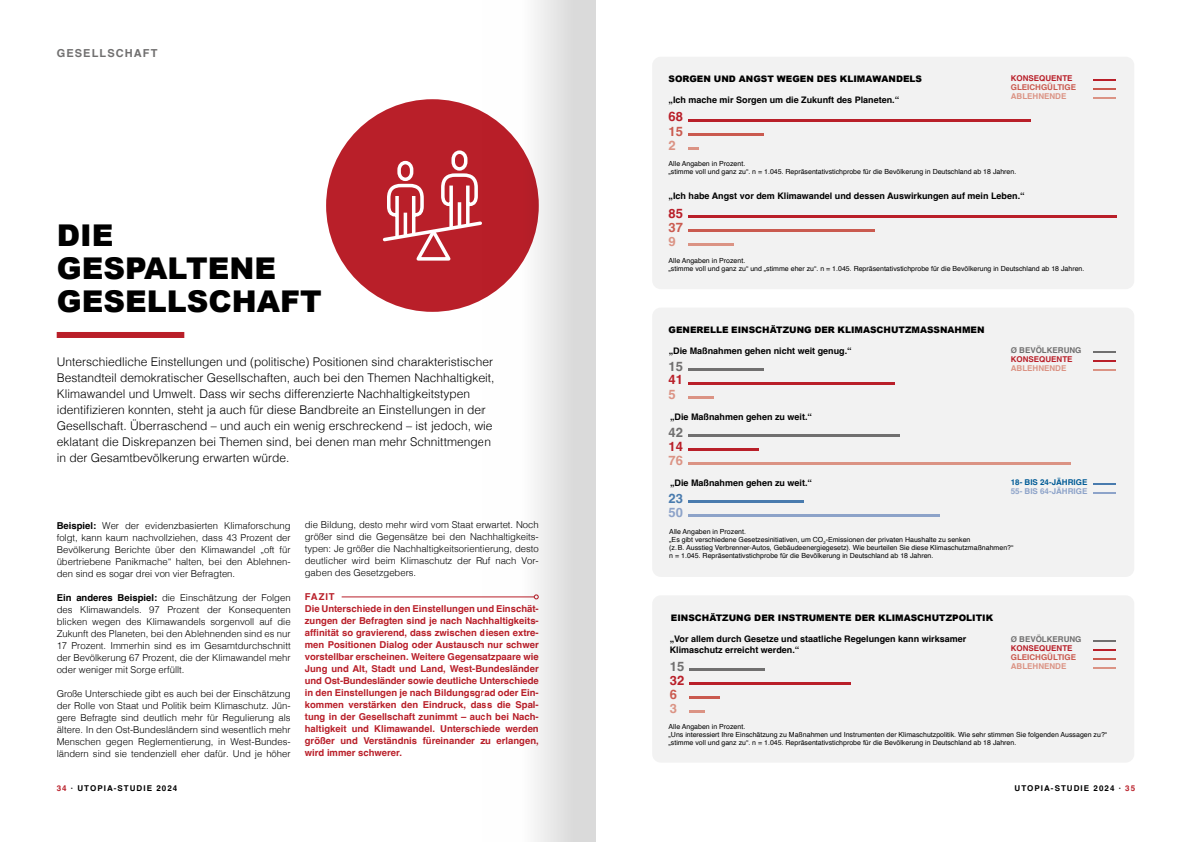
<style>
.page{position:relative;width:1191px;height:842px;background:#fff}
.page>*{position:absolute;margin:0;border:0;box-sizing:border-box;transform-origin:0 0}
.t1{font:900 30px/33px "Arial";color:#000}
.t2{font:700 13px "Helvetica";color:#b91f29}
.t3{font:700 13px "Helvetica";color:#db9384}
.t4{font:700 13px "Helvetica";color:#706f6f}
.t5{font:700 13px "Helvetica";color:#ca5a4f}
.t6{font:700 13px "Helvetica";color:#497bae}
.t7{font:700 13px "Helvetica";color:#8da3c9}
.t8{font:300 12px/16px "Helvetica";color:#000}
.t9{font:700 11px "Helvetica";letter-spacing:.1em;color:#706f6f}
.t10{font:300 9.5px/12px "Helvetica";color:#000;text-align:justify}
.t11{font:700 9.5px/12px "Helvetica";color:#b91f29}
.t12{font:700 9px/11px "Helvetica";color:#000}
.t13{font:900 9px "Arial";color:#000}
.t14{font:700 8px "Helvetica";letter-spacing:.13em;color:#000}
.t15{font:700 8px "Helvetica";color:#b91f29}
.t16{font:700 8px "Helvetica";color:#db9384}
.t17{font:700 8px "Helvetica";color:#ca5a4f}
.t18{font:700 8px "Helvetica";color:#706f6f}
.t19{font:700 8px "Helvetica";color:#005b96}
.t20{font:700 8px "Helvetica";color:#8da3c9}
.t21{font:7px/8px "Helvetica";color:#000}
.s1{font-weight:700}
.s2{color:#b91f29}
</style>
<div class="page">
<div style="left:57px;top:332px;width:127px;height:6px;background:#b91f29"></div>
<hr style="left:342px;top:596px;width:192px;height:1px;background:#b91f29">
<div style="left:652px;top:57px;width:482px;height:232px;background:#f2f2f2;border-radius:9px"></div>
<hr style="left:688px;top:215px;width:428px;height:3px;background:#b91f29">
<hr style="left:688px;top:229px;width:186px;height:3px;background:#ca5a4f">
<hr style="left:688px;top:243px;width:45px;height:3px;background:#db9384">
<hr style="left:688px;top:119px;width:342px;height:3px;background:#b91f29">
<hr style="left:688px;top:133px;width:75px;height:3px;background:#ca5a4f">
<svg style="left:688px;top:147px;width:10px;height:3px"></svg>
<svg style="left:1093px;top:80px;width:22px;height:1px"></svg>
<svg style="left:1093px;top:89px;width:22px;height:1px"></svg>
<svg style="left:1093px;top:98px;width:22px;height:1px"></svg>
<div style="left:652px;top:308px;width:482px;height:269px;background:#f2f2f2;border-radius:9px"></div>
<hr style="left:688px;top:448px;width:70px;height:3px;background:#b91f29">
<hr style="left:688px;top:462px;width:382px;height:3px;background:#db9384">
<hr style="left:688px;top:434px;width:211px;height:3px;background:#706f6f">
<hr style="left:688px;top:382px;width:206px;height:3px;background:#b91f29">
<hr style="left:688px;top:396px;width:25px;height:3px;background:#db9384">
<hr style="left:688px;top:368px;width:75px;height:2px;background:#706f6f">
<svg style="left:1093px;top:352px;width:22px;height:1px"></svg>
<svg style="left:1093px;top:361px;width:22px;height:1px"></svg>
<svg style="left:1093px;top:370px;width:22px;height:1px"></svg>
<svg style="left:1093px;top:484px;width:22px;height:1px"></svg>
<svg style="left:1093px;top:493px;width:22px;height:1px"></svg>
<hr style="left:688px;top:500px;width:116px;height:3px;background:#497bae">
<hr style="left:688px;top:514px;width:252px;height:3px;background:#8da3c9">
<div style="left:652px;top:595px;width:482px;height:168px;background:#f2f2f2;border-radius:9px"></div>
<hr style="left:689px;top:682px;width:161px;height:3px;background:#b91f29">
<hr style="left:689px;top:668px;width:75px;height:3px;background:#706f6f">
<hr style="left:689px;top:696px;width:30px;height:3px;background:#ca5a4f">
<hr style="left:689px;top:710px;width:15px;height:3px;background:#db9384">
<hr style="left:1093px;top:640px;width:22px;height:2px;background:#706f6f">
<hr style="left:1093px;top:649px;width:22px;height:2px;background:#b91f29">
<svg style="left:1093px;top:658px;width:22px;height:1px"></svg>
<svg style="left:1093px;top:667px;width:22px;height:1px"></svg>
<div style="left:326px;top:99px;width:213px;height:213px;background:#b91f29;border-radius:50%"></div>
<svg style="left:382px;top:150px;width:100px;height:111px"></svg>
<svg style="left:482px;top:0;width:113px;height:842px"></svg>
<p class="t9" style="left:57px;top:46px;width:102px">GESELLSCHAFT</p>
<h1 class="t1" style="left:57px;top:218px;width:266px">DIE<br>GESPALTENE<br>GESELLSCHAFT</h1>
<p class="t8" style="left:57px;top:353px;width:439px">Unterschiedliche Einstellungen und (politische) Positionen sind charakteristischer Bestandteil demokratischer Gesellschaften, auch bei den Themen Nachhaltigkeit, Klimawandel und Umwelt. Dass wir sechs differenzierte Nachhaltigkeitstypen identifizieren konnten, steht ja auch für diese Bandbreite an Einstellungen in der Gesellschaft. Überraschend – und auch ein wenig erschreckend – ist jedoch, wie eklatant die Diskrepanzen bei Themen sind, bei denen man mehr Schnittmengen in der Gesamtbevölkerung erwarten würde.</p>
<p class="t10" style="left:57px;top:519px;width:235px"><span class="s1">Beispiel:</span> Wer der evidenzbasierten Klimaforschung folgt, kann kaum nachvollziehen, dass 43 Prozent der Bevölkerung Berichte über den Klimawandel „oft für übertriebene Panikmache“ halten, bei den Ablehnen&shy;den sind es sogar drei von vier Befragten.</p>
<p class="t10" style="left:57px;top:591px;width:235px"><span class="s1">Ein anderes Beispiel:</span> die Einschätzung der Folgen des Klimawandels. 97 Prozent der Konsequenten blicken wegen des Klimawandels sorgenvoll auf die Zukunft des Planeten, bei den Ablehnenden sind es nur 17 Prozent. Immerhin sind es im Gesamtdurchschnitt der Bevölkerung 67 Prozent, die der Klimawandel mehr oder weniger mit Sorge erfüllt.</p>
<p class="t10" style="left:57px;top:687px;width:235px">Große Unterschiede gibt es auch bei der Einschätzung der Rolle von Staat und Politik beim Klimaschutz. Jün&shy;gere Befragte sind deutlich mehr für Regulierung als ältere. In den Ost-Bundesländern sind wesentlich mehr Menschen gegen Reglementierung, in West-Bundes&shy;ländern sind sie tendenziell eher dafür. Und je höher</p>
<p class="t10" style="left:305px;top:518px;width:235px">die Bildung, desto mehr wird vom Staat erwartet. Noch größer sind die Gegensätze bei den Nachhaltigkeits&shy;typen: Je größer die Nachhaltigkeitsorientierung, desto deutlicher wird beim Klimaschutz der Ruf nach Vor&shy;gaben des Gesetzgebers.</p>
<p class="t11" style="left:305px;top:592px;width:235px">FAZIT<br>Die Unterschiede in den Einstellungen und Einschät&shy;zungen der Befragten sind je nach Nachhaltigkeits&shy;affinität so gravierend, dass zwischen diesen extre&shy;men Positionen Dialog oder Austausch nur schwer vorstellbar erscheinen. Weitere Gegensatzpaare wie Jung und Alt, Stadt und Land, West-Bundesländer und Ost-Bundesländer sowie deutliche Unterschiede in den Einstellungen je nach Bildungsgrad oder Ein&shy;kommen verstärken den Eindruck, dass die Spal&shy;tung in der Gesellschaft zunimmt – auch bei Nach&shy;haltigkeit und Klimawandel. Unterschiede werden größer und Verständnis füreinander zu erlangen, wird immer schwerer.</p>
<p class="t13" style="left:668px;top:72px;width:255px">SORGEN UND ANGST WEGEN DES KLIMAWANDELS</p>
<p class="t15" style="left:1010px;top:73px;width:63px">KONSEQUENTE</p>
<p class="t17" style="left:1010px;top:82px;width:67px">GLEICHGÜLTIGE</p>
<p class="t16" style="left:1010px;top:91px;width:57px">ABLEHNENDE</p>
<p class="t12" style="left:668px;top:95px;width:232px">„Ich mache mir Sorgen um die Zukunft des Planeten.“</p>
<h2 class="t2" style="left:668px;top:109px;width:16px">68</h2>
<h2 class="t5" style="left:668px;top:123px;width:16px">15</h2>
<h2 class="t3" style="left:668px;top:137px;width:9px">2</h2>
<p class="t21" style="left:668px;top:160px;width:349px">Alle Angaben in Prozent.<br>„stimme voll und ganz zu“. n = 1.045. Repräsentativstichprobe für die Bevölkerung in Deutschland ab 18 Jahren.</p>
<p class="t12" style="left:668px;top:191px;width:357px">„Ich habe Angst vor dem Klimawandel und dessen Auswirkungen auf mein Leben.“</p>
<h2 class="t2" style="left:668px;top:205px;width:16px">85</h2>
<h2 class="t5" style="left:668px;top:219px;width:16px">37</h2>
<h2 class="t3" style="left:668px;top:233px;width:9px">9</h2>
<p class="t21" style="left:668px;top:257px;width:417px">Alle Angaben in Prozent.<br>„stimme voll und ganz zu“ und „stimme eher zu“. n = 1.045. Repräsentativstichprobe für die Bevölkerung in Deutschland ab 18 Jahren.</p>
<p class="t13" style="left:668px;top:323px;width:317px">GENERELLE EINSCHÄTZUNG DER KLIMASCHUTZMASSNAHMEN</p>
<p class="t12" style="left:668px;top:346px;width:185px">„Die Maßnahmen gehen nicht weit genug.“</p>
<p class="t18" style="left:1010px;top:345px;width:72px">Ø BEVÖLKERUNG</p>
<p class="t15" style="left:1010px;top:354px;width:63px">KONSEQUENTE</p>
<p class="t16" style="left:1010px;top:363px;width:57px">ABLEHNENDE</p>
<h2 class="t4" style="left:668px;top:358px;width:16px">15</h2>
<h2 class="t2" style="left:668px;top:372px;width:16px">41</h2>
<h2 class="t3" style="left:668px;top:386px;width:9px">5</h2>
<p class="t12" style="left:670px;top:413px;width:144px">„Die Maßnahmen gehen zu weit.“</p>
<h2 class="t4" style="left:668px;top:424px;width:16px">42</h2>
<h2 class="t2" style="left:668px;top:438px;width:16px">14</h2>
<h2 class="t3" style="left:668px;top:452px;width:16px">76</h2>
<p class="t12" style="left:670px;top:478px;width:144px">„Die Maßnahmen gehen zu weit.“</p>
<h2 class="t6" style="left:668px;top:490px;width:16px">23</h2>
<h2 class="t7" style="left:668px;top:504px;width:16px">50</h2>
<p class="t19" style="left:1010px;top:477px;width:78px">18- BIS 24-JÄHRIGE</p>
<p class="t20" style="left:1010px;top:486px;width:78px">55- BIS 64-JÄHRIGE</p>
<p class="t21" style="left:669px;top:528px;width:346px">Alle Angaben in Prozent.<br>„Es gibt verschiedene Gesetzesinitiativen, um CO<sub>2</sub>-Emissionen der privaten Haushalte zu senken<br>(z.B. Ausstieg Verbrenner-Autos, Gebäudeenergiegesetz). Wie beurteilen Sie diese Klimaschutzmaßnahmen?“ n = 1.045. Repräsentativstichprobe für die Bevölkerung in Deutschland ab 18 Jahren.</p>
<p class="t13" style="left:671px;top:612px;width:324px">EINSCHÄTZUNG DER INSTRUMENTE DER KLIMASCHUTZPOLITIK</p>
<p class="t12" style="left:670px;top:635px;width:298px">„Vor allem durch Gesetze und staatliche Regelungen kann wirksamer<br>Klimaschutz erreicht werden.“</p>
<h2 class="t2" style="left:670px;top:672px;width:16px">32</h2>
<h2 class="t4" style="left:670px;top:659px;width:16px">15</h2>
<h2 class="t5" style="left:670px;top:686px;width:9px">6</h2>
<h2 class="t3" style="left:670px;top:700px;width:9px">3</h2>
<p class="t18" style="left:1010px;top:634px;width:72px">Ø BEVÖLKERUNG</p>
<p class="t15" style="left:1010px;top:643px;width:63px">KONSEQUENTE</p>
<p class="t17" style="left:1010px;top:652px;width:67px">GLEICHGÜLTIGE</p>
<p class="t16" style="left:1010px;top:661px;width:57px">ABLEHNENDE</p>
<p class="t21" style="left:668px;top:723px;width:440px">Alle Angaben in Prozent.<br>„Uns interessiert Ihre Einschätzung zu Maßnahmen und Instrumenten der Klimaschutzpolitik. Wie sehr stimmen Sie folgenden Aussagen zu?“ „stimme voll und ganz zu“. n = 1.045. Repräsentativstichprobe für die Bevölkerung in Deutschland ab 18 Jahren.</p>
<p class="t14" style="left:57px;top:784px;width:122px"><span class="s2">34</span> · UTOPIA-STUDIE 2024</p>
<p class="t14" style="left:1014px;top:784px;width:122px">UTOPIA-STUDIE 2024 · <span class="s2">35</span></p>
</div>
